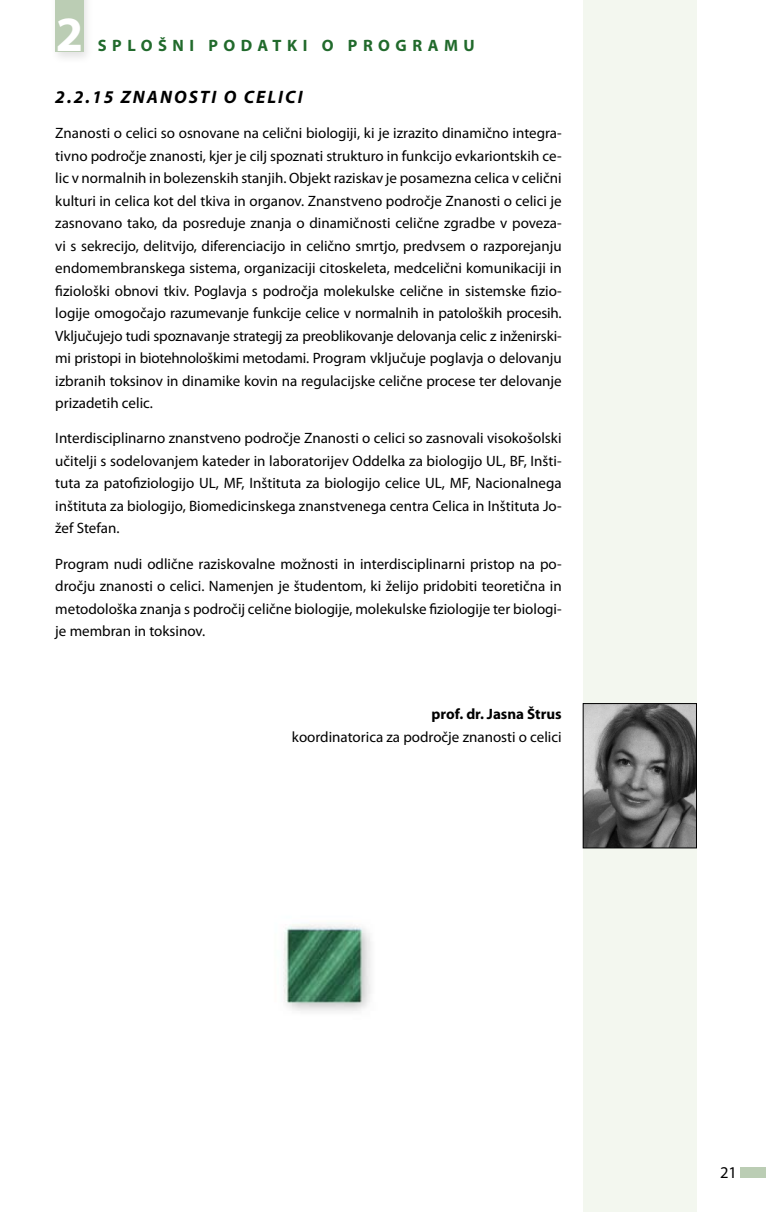
<style>
.page{position:relative;width:766px;height:1212px;background:#fff}
.page>*{position:absolute;margin:0;border:0;box-sizing:border-box;transform-origin:0 0}
.t1{font:700 49.5px "Myriad Pro";color:#fff}
.t2{font:italic 700 18px "Myriad Pro";letter-spacing:.11em;color:#000}
.t3{font:700 16.5px "Myriad Pro";letter-spacing:.335em;color:#216a2c}
.t4{font:16.5px "Myriad Pro";color:#000}
.t5{font:15px/22.5px "Myriad Pro";color:#000;text-align:justify}
.t6{font:700 15px "Myriad Pro";color:#000}
</style>
<div class="page">
<div style="left:740px;top:1167px;width:25px;height:11px;background:#bbcdb4"></div>
<div style="left:50px;top:0;width:45px;height:65px;background:#000;opacity:.11"></div>
<div style="left:55px;top:0;width:29px;height:51px;background:#bbcdb4"></div>
<div style="left:583px;top:0;width:113px;height:1212px;background:#f3f7ef"></div>
<img style="left:283px;top:924px;width:88px;height:87px">
<img style="left:585px;top:705px;width:109px;height:141px">
<div style="left:583px;top:703px;width:113px;height:145px;border:1px solid #000"></div>
<h1 class="t1" style="left:56px;top:2px;width:29px">2</h1>
<p class="t3" style="left:98px;top:35px;width:378px">SPLOŠNI PODATKI O PROGRAMU</p>
<p class="t2" style="left:55px;top:85px;width:249px">2.2.15 ZNANOSTI O CELICI</p>
<p class="t5" style="left:55px;top:122px;width:508px">Znanosti o celici so osnovane na celični biologiji, ki je izrazito dinamično integra&shy;tivno področje znanosti, kjer je cilj spoznati strukturo in funkcijo evkariontskih ce&shy;lic v normalnih in bolezenskih stanjih. Objekt raziskav je posamezna celica v celični kulturi in celica kot del tkiva in organov. Znanstveno področje Znanosti o celici je zasnovano tako, da posreduje znanja o dinamičnosti celične zgradbe v poveza&shy;vi s sekrecijo, delitvijo, diferenciacijo in celično smrtjo, predvsem o razporejanju endomembranskega sistema, organizaciji citoskeleta, medcelični komunikaciji in fiziološki obnovi tkiv. Poglavja s področja molekulske celične in sistemske fizio&shy;logije omogočajo razumevanje funkcije celice v normalnih in patoloških procesih.<br>Vključujejo tudi spoznavanje strategij za preoblikovanje delovanja celic z inženirski&shy;mi pristopi in biotehnološkimi metodami. Program vključuje poglavja o delovanju izbranih toksinov in dinamike kovin na regulacijske celične procese ter delovanje prizadetih celic.</p>
<p class="t5" style="left:55px;top:427px;width:508px">Interdisciplinarno znanstveno področje Znanosti o celici so zasnovali visokošolski učitelji s sodelovanjem kateder in laboratorijev Oddelka za biologijo UL, BF, Inšti&shy;tuta za patofiziologijo UL, MF, Inštituta za biologijo celice UL, MF, Nacionalnega inštituta za biologijo, Biomedicinskega znanstvenega centra Celica in Inštituta Jo&shy;žef Stefan.</p>
<p class="t5" style="left:55px;top:552px;width:507px">Program nudi odlične raziskovalne možnosti in interdisciplinarni pristop na po&shy;dročju znanosti o celici. Namenjen je študentom, ki želijo pridobiti teoretična in metodološka znanja s področij celične biologije, molekulske fiziologije ter biologi&shy;je membran in toksinov.</p>
<p class="t6" style="left:431px;top:704px;width:131px">prof. dr. Jasna Štrus</p>
<p class="t5" style="left:292px;top:725px;width:271px">koordinatorica za področje znanosti o celici</p>
<p class="t4" style="left:720px;top:1162px;width:18px">21</p>
</div>
